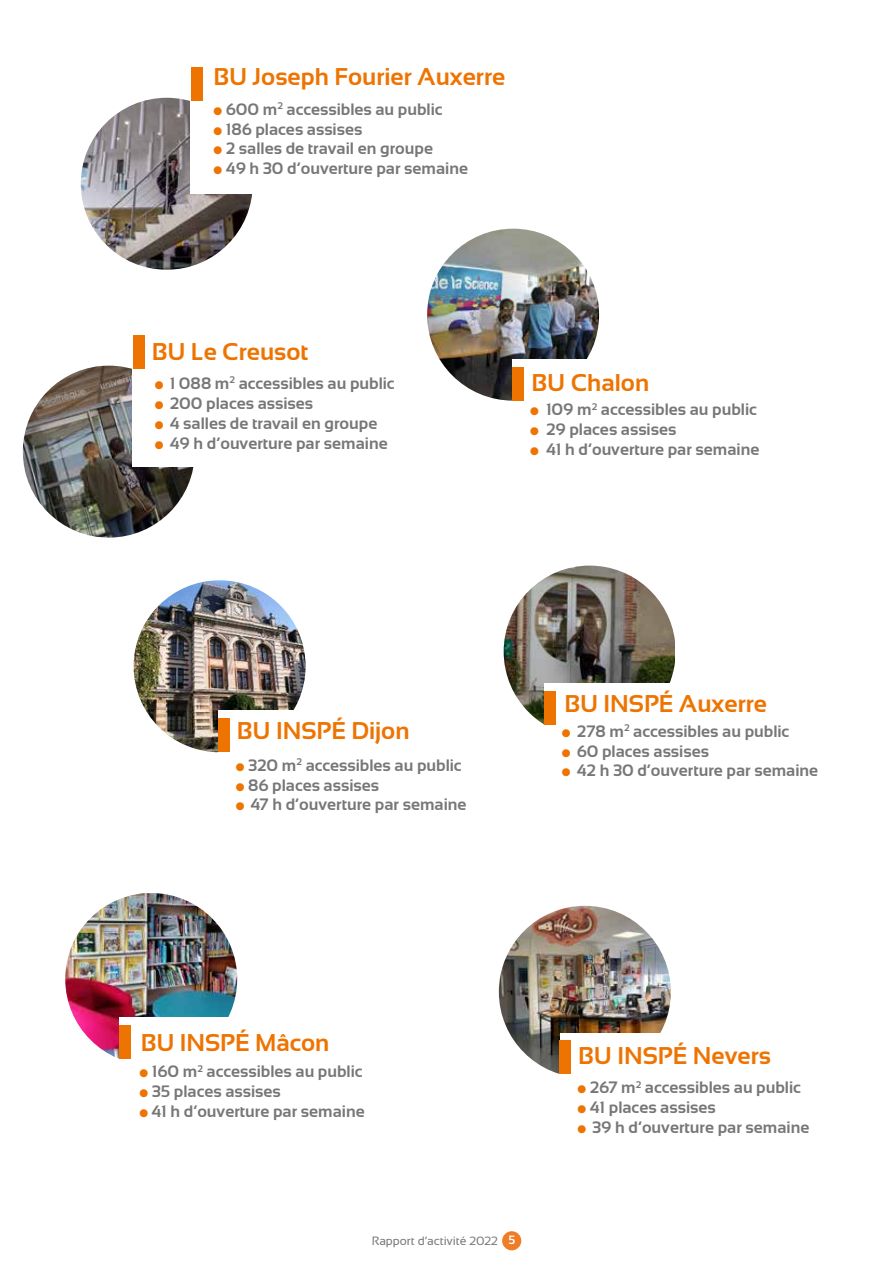
<style>
.page{position:relative;width:893px;height:1263px;background:#fff}
.page>*{position:absolute;margin:0;border:0;box-sizing:border-box;transform-origin:0 0}
.t1{font:700 24.3px "Sansation";color:#ee7402}
.t2{font:700 16.5px "Sansation";color:#77777a}
.t3{font:12px "Sansation";color:#77777a}
.s1{color:#ee7402}
.s2{font-weight:700;color:#fff}
</style>
<div class="page">
<div style="left:502px;top:1231px;width:19px;height:19px;background:#ef7c26;border-radius:50%"></div>
<img style="left:81px;top:98px;width:172px;height:172px;border-radius:86px">
<div style="left:190px;top:60px;width:253px;height:134px;background:#fff"></div>
<div style="left:191px;top:67px;width:12px;height:34px;background:#ee7402"></div>
<img style="left:23px;top:366px;width:172px;height:172px;border-radius:86px">
<div style="left:132px;top:328px;width:253px;height:138px;background:#fff"></div>
<div style="left:133px;top:335px;width:12px;height:34px;background:#ee7402"></div>
<img style="left:427px;top:229px;width:172px;height:172px;border-radius:86px">
<div style="left:512px;top:359px;width:227px;height:141px;background:#fff"></div>
<div style="left:512px;top:367px;width:11px;height:34px;background:#ee7402"></div>
<img style="left:134px;top:580px;width:172px;height:172px;border-radius:86px">
<div style="left:219px;top:710px;width:253px;height:145px;background:#fff"></div>
<div style="left:219px;top:718px;width:11px;height:34px;background:#ee7402"></div>
<img style="left:65px;top:893px;width:172px;height:172px;border-radius:86px">
<div style="left:119px;top:1017px;width:253px;height:141px;background:#fff"></div>
<div style="left:119px;top:1025px;width:12px;height:34px;background:#ee7402"></div>
<img style="left:499px;top:906px;width:172px;height:172px;border-radius:86px">
<div style="left:560px;top:1033px;width:253px;height:123px;background:#fff"></div>
<img style="left:504px;top:566px;width:171px;height:159px">
<div style="left:545px;top:683px;width:253px;height:145px;background:#fff"></div>
<div style="left:545px;top:691px;width:11px;height:34px;background:#ee7402"></div>
<div style="left:560px;top:1040px;width:11px;height:34px;background:#ee7402"></div>
<h1 class="t1" style="left:213px;top:63px;width:293px">BU Joseph Fourier Auxerre</h1>
<p class="t2" style="left:213px;top:100px;width:231px"><span class="s1">●</span> 600 m<sup>2</sup> accessibles au public</p>
<p class="t2" style="left:213px;top:120px;width:150px"><span class="s1">●</span> 186 places assises</p>
<p class="t2" style="left:213px;top:139px;width:221px"><span class="s1">●</span> 2 salles de travail en groupe</p>
<p class="t2" style="left:213px;top:159px;width:256px"><span class="s1">●</span> 49 h 30 d’ouverture par semaine</p>
<h1 class="t1" style="left:152px;top:338px;width:158px">BU Le Creusot</h1>
<p class="t2" style="left:155px;top:374px;width:241px"><span class="s1">●</span> 1 088 m<sup>2</sup> accessibles au public</p>
<p class="t2" style="left:155px;top:394px;width:160px"><span class="s1">●</span> 200 places assises</p>
<p class="t2" style="left:155px;top:414px;width:224px"><span class="s1">●</span> 4 salles de travail en groupe</p>
<p class="t2" style="left:155px;top:434px;width:234px"><span class="s1">●</span> 49 h d’ouverture par semaine</p>
<h1 class="t1" style="left:532px;top:369px;width:119px">BU Chalon</h1>
<p class="t2" style="left:530px;top:400px;width:228px"><span class="s1">●</span> 109 m<sup>2</sup> accessibles au public</p>
<p class="t2" style="left:530px;top:420px;width:148px"><span class="s1">●</span> 29 places assises</p>
<p class="t2" style="left:530px;top:440px;width:231px"><span class="s1">●</span> 41 h d’ouverture par semaine</p>
<h1 class="t1" style="left:237px;top:717px;width:174px">BU INSPÉ Dijon</h1>
<p class="t2" style="left:236px;top:756px;width:227px"><span class="s1">●</span> 320 m<sup>2</sup> accessibles au public</p>
<p class="t2" style="left:236px;top:776px;width:145px"><span class="s1">●</span> 86 places assises</p>
<p class="t2" style="left:236px;top:795px;width:232px"><span class="s1">●</span> 47 h d’ouverture par semaine</p>
<h1 class="t1" style="left:564px;top:690px;width:204px">BU INSPÉ Auxerre</h1>
<p class="t2" style="left:562px;top:722px;width:229px"><span class="s1">●</span> 278 m<sup>2</sup> accessibles au public</p>
<p class="t2" style="left:562px;top:742px;width:149px"><span class="s1">●</span> 60 places assises</p>
<p class="t2" style="left:562px;top:761px;width:258px"><span class="s1">●</span> 42 h 30 d’ouverture par semaine</p>
<h1 class="t1" style="left:141px;top:1029px;width:190px">BU INSPÉ Mâcon</h1>
<p class="t2" style="left:140px;top:1062px;width:225px"><span class="s1">●</span> 160 m<sup>2</sup> accessibles au public</p>
<p class="t2" style="left:140px;top:1082px;width:143px"><span class="s1">●</span> 35 places assises</p>
<p class="t2" style="left:140px;top:1102px;width:227px"><span class="s1">●</span> 41 h d’ouverture par semaine</p>
<p class="t3" style="left:372px;top:1234px;width:145px">Rapport d’activité 2022 <span class="s2">5</span></p>
<h1 class="t1" style="left:578px;top:1041px;width:194px">BU INSPÉ Nevers</h1>
<p class="t2" style="left:577px;top:1078px;width:225px"><span class="s1">●</span> 267 m<sup>2</sup> accessibles au public</p>
<p class="t2" style="left:577px;top:1098px;width:140px"><span class="s1">●</span> 41 places assises</p>
<p class="t2" style="left:577px;top:1118px;width:234px"><span class="s1">●</span> 39 h d’ouverture par semaine</p>
</div>
